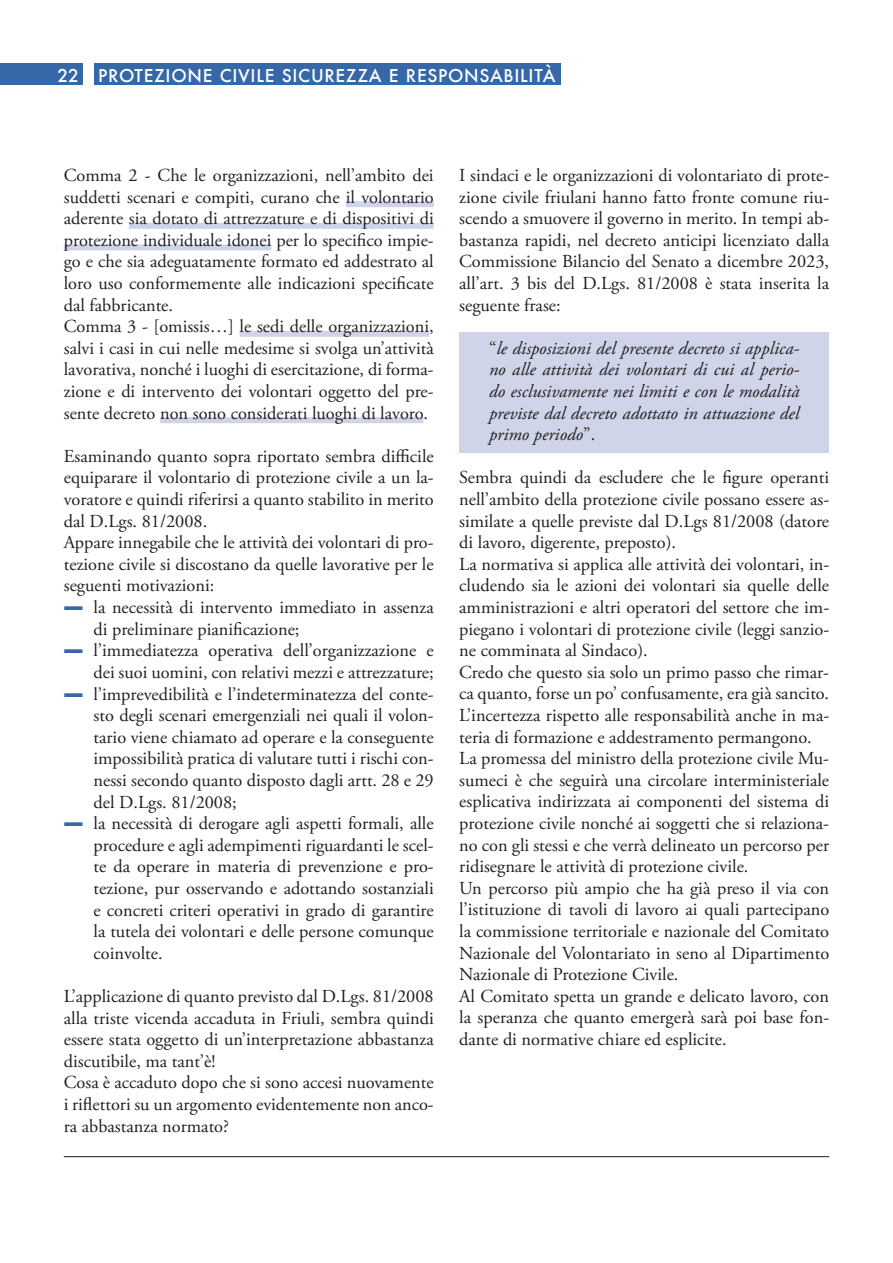
<style>
.page{position:relative;width:893px;height:1263px;background:#fff}
.page>*{position:absolute;margin:0;border:0;box-sizing:border-box;transform-origin:0 0}
.t1{font:18.3px/21.6px "Adobe Garamond Pro";color:#231f20}
.t2{font:italic 18.3px/21.6px "Adobe Garamond Pro";color:#231f20;text-align:justify}
.t3{font:500 17.25px "Futura";letter-spacing:.04em;color:#fff}
.s1{font-style:normal}
</style>
<div class="page">
<hr style="left:64px;top:1156px;width:765px;height:1px;background:#231f20">
<div style="left:0;top:64px;width:83px;height:21px;background:#3668a7"></div>
<div style="left:94px;top:64px;width:466px;height:21px;background:#3668a7"></div>
<div style="left:459px;top:333px;width:370px;height:120px;background:#cfd4e8"></div>
<div style="left:346px;top:201px;width:88px;height:6px;background:#cfd4e8"></div>
<div style="left:129px;top:223px;width:305px;height:6px;background:#cfd4e8"></div>
<div style="left:64px;top:244px;width:207px;height:6px;background:#cfd4e8"></div>
<div style="left:240px;top:331px;width:189px;height:6px;background:#cfd4e8"></div>
<div style="left:160px;top:417px;width:263px;height:6px;background:#cfd4e8"></div>
<p class="t3" style="left:57px;top:63px;width:54px">22 PRO</p>
<p class="t3" style="left:135px;top:63px;width:32px">TEZION</p>
<p class="t3" style="left:203px;top:63px;width:354px">E CIVILE SICUREZZA E RESPONSABILITÀ</p>
<p class="t1" style="left:64px;top:165px;width:371px">Comma 2 - Che le organizzazioni, nell’ambito dei suddetti scenari e compiti, curano che il volontario aderente sia dotato di attrezzature e di dispositivi di protezione individuale idonei per lo specifico impie&shy;go e che sia adeguatamente formato ed addestrato al loro uso conformemente alle indicazioni specificate dal fabbricante.<br>Comma 3 - [omissis…] le sedi delle organizzazioni, salvi i casi in cui nelle medesime si svolga un’attività lavorativa, nonché i luoghi di esercitazione, di forma&shy;zione e di intervento dei volontari oggetto del pre&shy;sente decreto non sono considerati luoghi di lavoro.</p>
<p class="t1" style="left:64px;top:446px;width:371px">Esaminando quanto sopra riportato sembra difficile equiparare il volontario di protezione civile a un la&shy;voratore e quindi riferirsi a quanto stabilito in merito dal D.Lgs. 81/2008.<br>Appare innegabile che le attività dei volontari di pro&shy;tezione civile si discostano da quelle lavorative per le seguenti motivazioni:</p>
<p class="t1" style="left:94px;top:597px;width:342px">la necessità di intervento immediato in assenza di preliminare pianificazione;<br>l’immediatezza operativa dell’organizzazione e dei suoi uomini, con relativi mezzi e attrezzature; l’imprevedibilità e l’indeterminatezza del conte&shy;sto degli scenari emergenziali nei quali il volon&shy;tario viene chiamato ad operare e la conseguente impossibilità pratica di valutare tutti i rischi con&shy;nessi secondo quanto disposto dagli artt. 28 e 29 del D.Lgs. 81/2008;<br>la necessità di derogare agli aspetti formali, alle procedure e agli adempimenti riguardanti le scel&shy;te da operare in materia di prevenzione e pro&shy;tezione, pur osservando e adottando sostanziali e concreti criteri operativi in grado di garantire la tutela dei volontari e delle persone comunque coinvolte.</p>
<p class="t1" style="left:64px;top:986px;width:371px">L’applicazione di quanto previsto dal D.Lgs. 81/2008 alla triste vicenda accaduta in Friuli, sembra quindi essere stata oggetto di un’interpretazione abbastanza discutibile, ma tant’è!<br>Cosa è accaduto dopo che si sono accesi nuovamente i riflettori su un argomento evidentemente non anco&shy;ra abbastanza normato?</p>
<p class="t1" style="left:459px;top:165px;width:371px;text-align:justify">I sindaci e le organizzazioni di volontariato di prote&shy;zione civile friulani hanno fatto fronte comune riu&shy;scendo a smuovere il governo in merito. In tempi ab&shy;bastanza rapidi, nel decreto anticipi licenziato dalla Commissione Bilancio del Senato a dicembre 2023, all’art. 3 bis del D.Lgs. 81/2008 è stata inserita la seguente frase:</p>
<p class="t2" style="left:489px;top:338px;width:312px"><span class="s1">“</span>le disposizioni del presente decreto si applica&shy;no alle attività dei volontari di cui al perio&shy;do esclusivamente nei limiti e con le modalità previste dal decreto adottato in attuazione del primo periodo<span class="s1">”.</span></p>
<p class="t1" style="left:459px;top:467px;width:371px">Sembra quindi da escludere che le figure operanti nell’ambito della protezione civile possano essere as&shy;similate a quelle previste dal D.Lgs 81/2008 (datore di lavoro, digerente, preposto).<br>La normativa si applica alle attività dei volontari, in&shy;cludendo sia le azioni dei volontari sia quelle delle amministrazioni e altri operatori del settore che im&shy;piegano i volontari di protezione civile (leggi sanzio&shy;ne comminata al Sindaco).<br>Credo che questo sia solo un primo passo che rimar&shy;ca quanto, forse un po’ confusamente, era già sancito.<br>L’incertezza rispetto alle responsabilità anche in ma&shy;teria di formazione e addestramento permangono.<br>La promessa del ministro della protezione civile Mu&shy;sumeci è che seguirà una circolare interministeriale esplicativa indirizzata ai componenti del sistema di protezione civile nonché ai soggetti che si relaziona&shy;no con gli stessi e che verrà delineato un percorso per ridisegnare le attività di protezione civile.<br>Un percorso più ampio che ha già preso il via con l’istituzione di tavoli di lavoro ai quali partecipano la commissione territoriale e nazionale del Comitato Nazionale del Volontariato in seno al Dipartimento Nazionale di Protezione Civile.<br>Al Comitato spetta un grande e delicato lavoro, con la speranza che quanto emergerà sarà poi base fon&shy;dante di normative chiare ed esplicite.</p>
</div>
